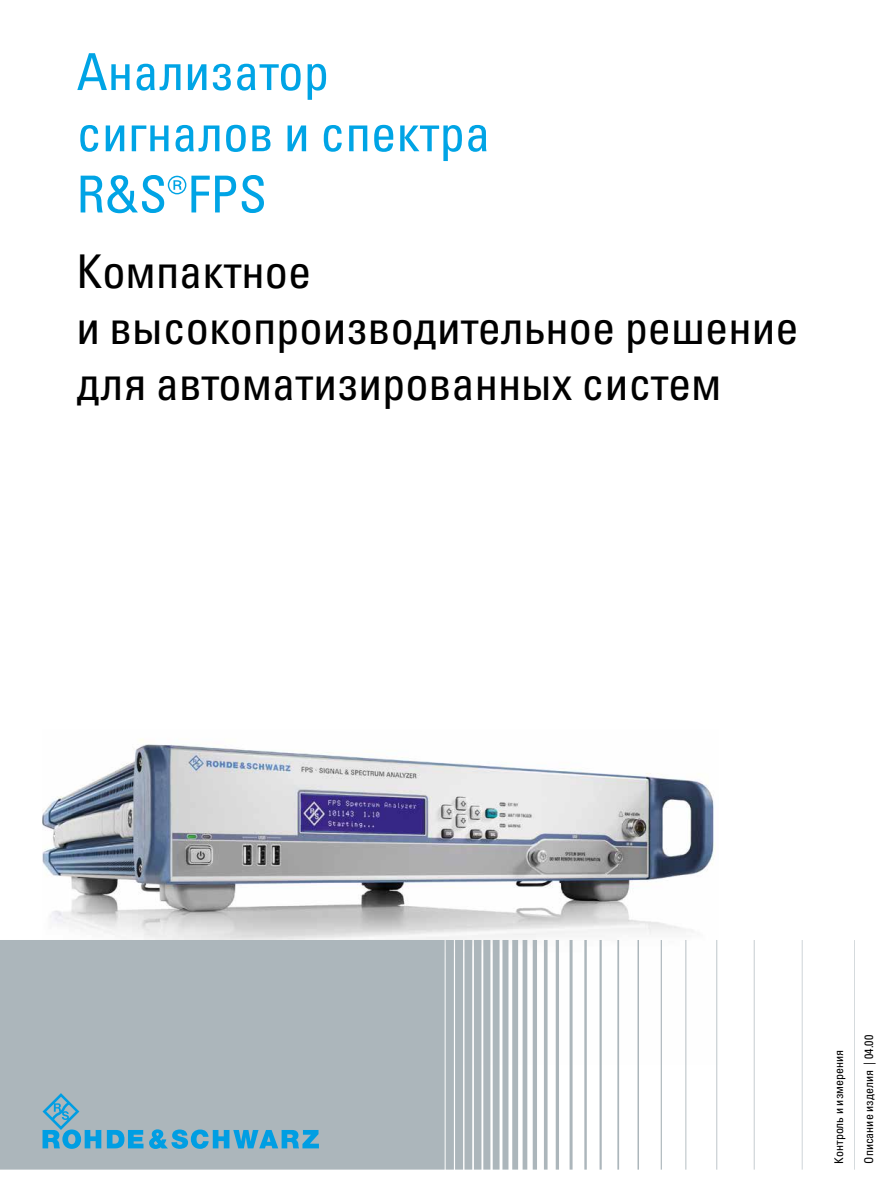
<style>
.page{position:relative;width:893px;height:1191px;background:#fff}
.page>*{position:absolute;margin:0;border:0;box-sizing:border-box;transform-origin:0 0}
.t1{font:condensed 51px/61.2px "Univers LTCYR 57";color:#00a4e5}
.t2{font:condensed 46.5px/55.8px "Univers LTCYR 57";color:#000}
.t3{font:condensed 12px "Univers LTCYR 57";color:#000}
</style>
<div class="page">
<img style="left:43px;top:739px;width:672px;height:201px">
<svg style="left:0;top:940px;width:855px;height:229px;fill:#acb6bb"></svg>
<svg style="left:107px;top:1130px;width:36px;height:18px"></svg>
<svg style="left:43px;top:1093px;width:58px;height:55px"></svg>
<svg style="left:149px;top:1129px;width:170px;height:20px"></svg>
<p class="t1" style="left:77px;top:40px;width:415px">Анализатор сигналов и спектра<br>R&amp;S®FPS</p>
<p class="t2" style="left:77px;top:242px;width:724px">Компактное<br>и высокопроизводительное решение для автоматизированных систем</p>
<p class="t3" style="left:831px;top:1163px;width:115px;rotate:-90deg">Контроль и измерения</p>
<p class="t3" style="left:861px;top:1163px;width:130px;rotate:-90deg">Описание изделия | 04.00</p>
</div>
